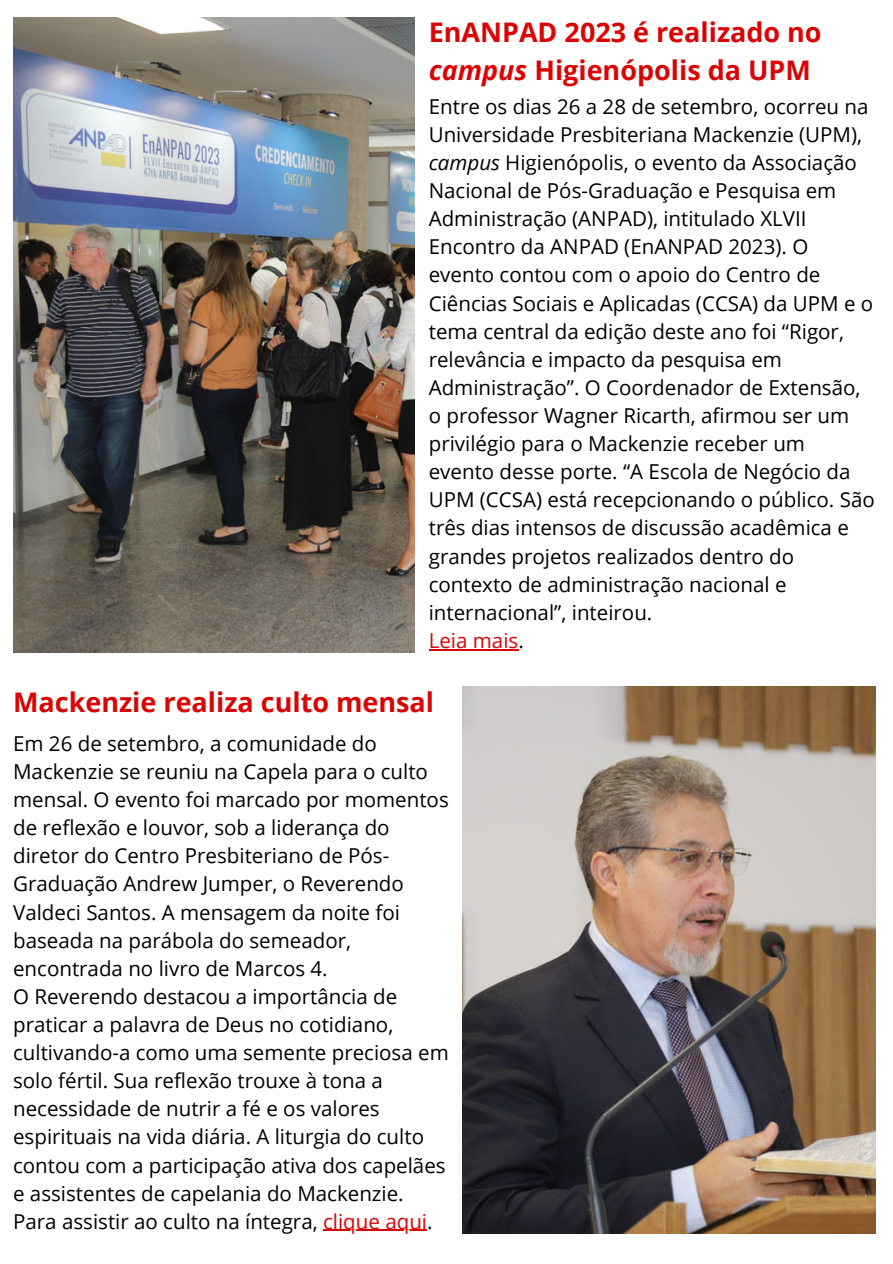
<style>
.page{position:relative;width:893px;height:1264px;background:#fff}
.page>*{position:absolute;margin:0;border:0;box-sizing:border-box;transform-origin:0 0}
.t1{font:700 27px/37px "Open Sans";color:#db0404}
.t2{font:20.55px/28px "Open Sans";color:#000}
.t3{font:20.55px "Open Sans";color:#db0404}
.s1{font-style:italic}
.s2{color:#000}
.s3{color:#db0404}
</style>
<div class="page">
<img style="left:13px;top:17px;width:401px;height:635px">
<hr style="left:428px;top:649px;width:90px;height:1px;background:#db0404">
<img style="left:463px;top:687px;width:412px;height:546px">
<hr style="left:323px;top:1229px;width:104px;height:1px;background:#db0404">
<p class="t1" style="left:428px;top:13px;width:394px">EnANPAD 2023 é realizado no <span class="s1">campus</span> Higienópolis da UPM</p>
<p class="t2" style="left:428px;top:92px;width:447px">Entre os dias 26 a 28 de setembro, ocorreu na Universidade Presbiteriana Mackenzie (UPM), <span class="s1">campus</span> Higienópolis, o evento da Associação Nacional de Pós-Graduação e Pesquisa em Administração (ANPAD), intitulado XLVII Encontro da ANPAD (EnANPAD 2023). O evento contou com o apoio do Centro de Ciências Sociais e Aplicadas (CCSA) da UPM e o tema central da edição deste ano foi “Rigor, relevância e impacto da pesquisa em Administração”. O Coordenador de Extensão, o professor Wagner Ricarth, afirmou ser um privilégio para o Mackenzie receber um evento desse porte. “A Escola de Negócio da UPM (CCSA) está recepcionando o público. São três dias intensos de discussão acadêmica e grandes projetos realizados dentro do contexto de administração nacional e internacional”, inteirou.</p>
<p class="t3" style="left:428px;top:626px;width:97px">Leia mais<span class="s2">.</span></p>
<p class="t1" style="left:13px;top:683px;width:422px">Mackenzie realiza culto mensal</p>
<p class="t2" style="left:13px;top:728px;width:437px">Em 26 de setembro, a comunidade do Mackenzie se reuniu na Capela para o culto mensal. O evento foi marcado por momentos de reflexão e louvor, sob a liderança do diretor do Centro Presbiteriano de Pós-Graduação Andrew Jumper, o Reverendo Valdeci Santos. A mensagem da noite foi baseada na parábola do semeador, encontrada no livro de Marcos 4.</p>
<p class="t2" style="left:13px;top:981px;width:437px">O Reverendo destacou a importância de praticar a palavra de Deus no cotidiano, cultivando-a como uma semente preciosa em solo fértil. Sua reflexão trouxe à tona a necessidade de nutrir a fé e os valores espirituais na vida diária. A liturgia do culto contou com a participação ativa dos capelães e assistentes de capelania do Mackenzie.</p>
<p class="t2" style="left:13px;top:1206px;width:421px">Para assistir ao culto na íntegra, <span class="s3">clique aqui</span>.</p>
</div>
